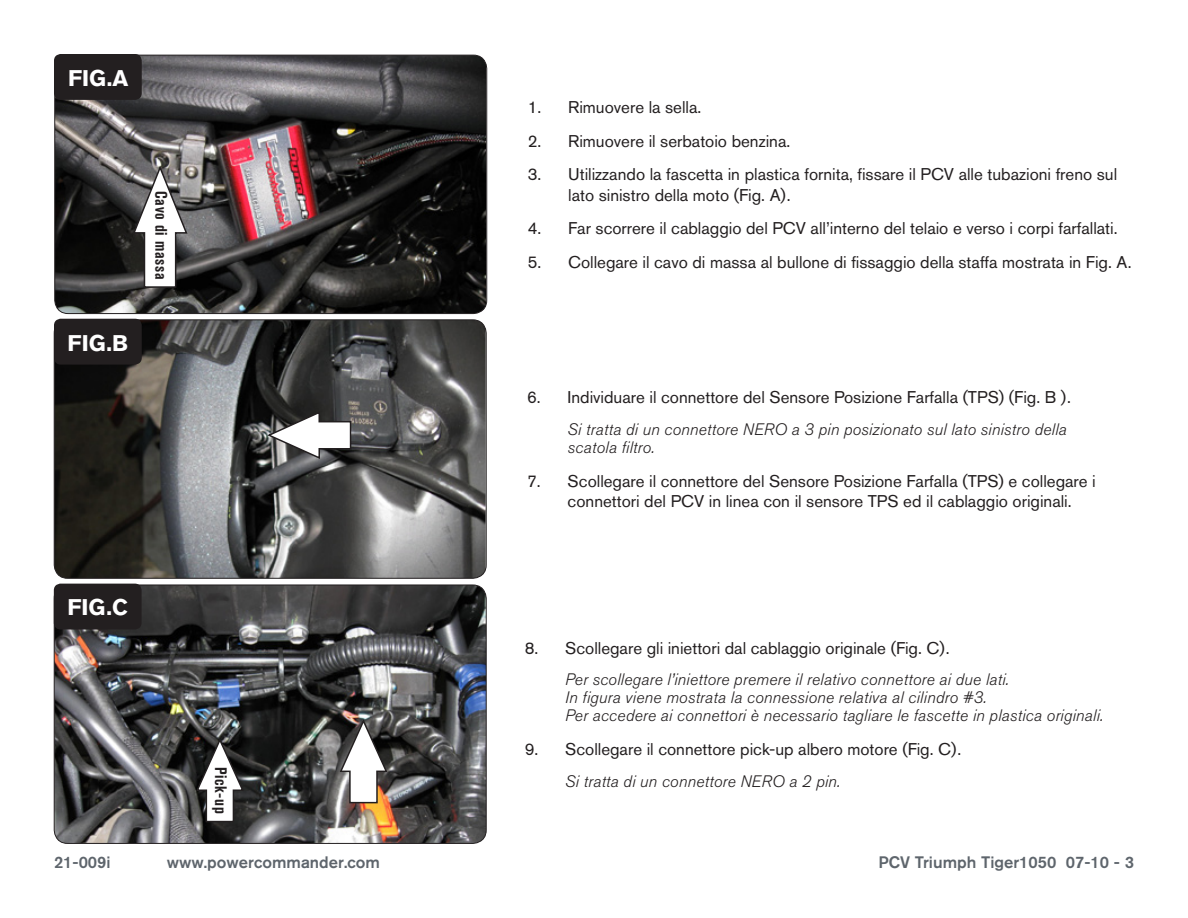
<style>
.page{position:relative;width:1188px;height:918px;background:#fff}
.page>*{position:absolute;margin:0;border:0;box-sizing:border-box;transform-origin:0 0}
.t1{font:700 22.5px "Akzidenz Grotesk BQ";color:#fff}
.t2{font:16.8px/20.2px "Akzidenz Grotesk BQ";color:#231f20}
.t3{font:italic 300 16.5px/18px "Akzidenz Grotesk BQ";letter-spacing:.01em;color:#231f20}
.t4{font:500 16.5px "Akzidenz Grotesk BQ";color:#5e656c}
.t5{font:700 condensed 16.5px "Akzidenz Grotesk BQ";letter-spacing:.04em;color:#231f20}
</style>
<div class="page">
<img style="left:54px;top:320px;width:431px;height:258px">
<div style="left:54px;top:319px;width:433px;height:260px;border:1px solid #231f20;border-radius:14px"></div>
<img style="left:55px;top:55px;width:431px;height:259px">
<div style="left:54px;top:55px;width:433px;height:259px;border:1px solid #231f20;border-radius:14px"></div>
<img style="left:54px;top:585px;width:431px;height:258px">
<div style="left:54px;top:585px;width:433px;height:259px;border:1px solid #231f20;border-radius:14px"></div>
<div style="left:54px;top:584px;width:88px;height:45px;background:#231f20;border-radius:7px"></div>
<div style="left:54px;top:319px;width:88px;height:46px;background:#231f20;border-radius:7px"></div>
<svg style="left:132px;top:164px;width:56px;height:125px"></svg>
<div style="left:54px;top:54px;width:88px;height:46px;background:#231f20;border-radius:7px"></div>
<svg style="left:339px;top:717px;width:49px;height:87px"></svg>
<svg style="left:195px;top:736px;width:50px;height:87px"></svg>
<svg style="left:265px;top:410px;width:87px;height:50px"></svg>
<h1 class="t1" style="left:68px;top:65px;width:62px">FIG.A</h1>
<h1 class="t1" style="left:68px;top:330px;width:62px">FIG.B</h1>
<p class="t5" style="left:171px;top:191px;width:90px;rotate:90deg">Cavo di massa</p>
<h1 class="t1" style="left:68px;top:594px;width:60px">FIG.C</h1>
<p class="t5" style="left:230px;top:767px;width:48px;rotate:90deg">Pick-up</p>
<p class="t2" style="left:528px;top:97px;width:175px">1. Rimuovere la sella.</p>
<p class="t2" style="left:528px;top:130px;width:264px">2. Rimuovere il serbatoio benzina.</p>
<p class="t2" style="left:568px;top:164px;width:551px;text-indent:-40px">3. Utilizzando la fascetta in plastica fornita, fissare il PCV alle tubazioni freno sul lato sinistro della moto (Fig. A).</p>
<p class="t2" style="left:528px;top:218px;width:591px">4. Far scorrere il cablaggio del PCV all’interno del telaio e verso i corpi farfallati.</p>
<p class="t2" style="left:528px;top:252px;width:606px">5. Collegare il cavo di massa al bullone di fissaggio della staffa mostrata in Fig. A.</p>
<p class="t2" style="left:527px;top:387px;width:545px">6. Individuare il connettore del Sensore Posizione Farfalla (TPS) (Fig. B ).</p>
<p class="t3" style="left:568px;top:420px;width:501px">Si tratta di un connettore NERO a 3 pin posizionato sul lato sinistro della scatola filtro.</p>
<p class="t2" style="left:568px;top:471px;width:530px;text-indent:-40px">7. Scollegare il connettore del Sensore Posizione Farfalla (TPS) e collegare i connettori del PCV in linea con il sensore TPS ed il cablaggio originali.</p>
<p class="t2" style="left:525px;top:638px;width:426px">8. Scollegare gli iniettori dal cablaggio originale (Fig. C).</p>
<p class="t3" style="left:565px;top:671px;width:540px">Per scollegare l’iniettore premere il relativo connettore ai due lati.<br>In figura viene mostrata la connessione relativa al cilindro #3.<br>Per accedere ai connettori è necessario tagliare le fascette in plastica originali.</p>
<p class="t2" style="left:525px;top:739px;width:438px">9. Scollegare il connettore pick-up albero motore (Fig. C).</p>
<p class="t3" style="left:565px;top:772px;width:277px">Si tratta di un connettore NERO a 2 pin.</p>
<p class="t4" style="left:54px;top:852px;width:58px">21-009i</p>
<p class="t4" style="left:167px;top:852px;width:215px">www.powercommander.com</p>
<p class="t4" style="left:878px;top:852px;width:257px">PCV Triumph Tiger1050 07-10 - 3</p>
</div>
